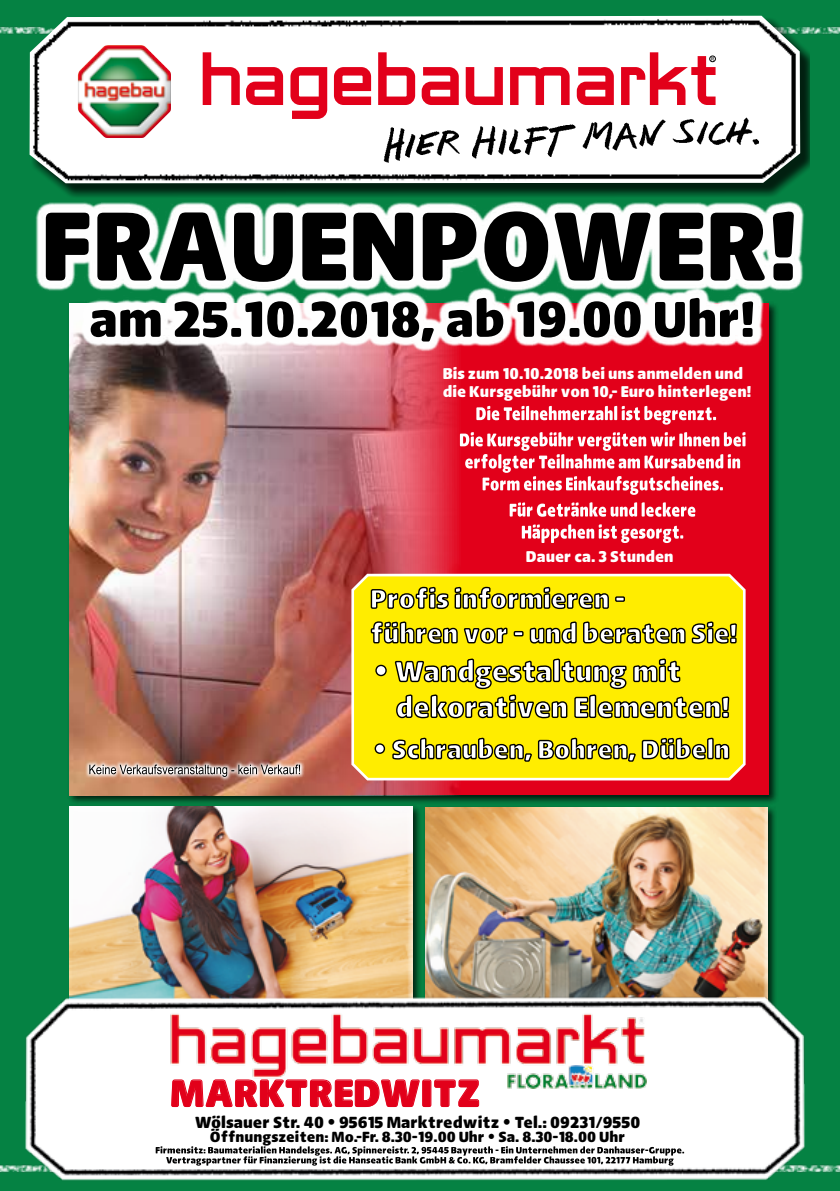
<style>
.page{position:relative;width:840px;height:1191px;background:#fff}
.page>*{position:absolute;margin:0;border:0;box-sizing:border-box;transform-origin:0 0}
.t1{font:54.6px "Hagebau Beta Outline";color:#000}
.t2{font:41.8px "Hagebau Beta Outline";color:#e2001a}
.t3{font:17.6px "Hagebau Beta Outline";color:#000}
.t4{font:17px/18px "Hagebau Beta Outline";color:#fff}
.t5{font:16px "Hagebau Beta Outline";color:#000}
.s1{font-family:"Arial";font-weight:900}
</style>
<div class="page">
<div style="left:0;top:0;width:839px;height:1191px;background:#058243"></div>
<img style="left:0;top:1165px;width:839px;height:8px">
<img style="left:0;top:15px;width:839px;height:154px">
<svg style="left:54px;top:17px;width:754px;height:180px;background:#094728"></svg>
<img style="left:30px;top:16px;width:769px;height:167px">
<img style="left:368px;top:111px;width:414px;height:58px">
<img style="left:83px;top:45px;width:58px;height:22px">
<svg style="left:202px;top:52px;width:38px;height:53px;background:#f18a96"></svg>
<svg style="left:465px;top:67px;width:37px;height:38px"></svg>
<svg style="left:246px;top:67px;width:37px;height:38px"></svg>
<svg style="left:290px;top:67px;width:37px;height:52px;background:#ec596a"></svg>
<svg style="left:334px;top:67px;width:37px;height:38px"></svg>
<svg style="left:378px;top:52px;width:37px;height:53px;background:#ef7482"></svg>
<svg style="left:421px;top:67px;width:37px;height:38px"></svg>
<svg style="left:576px;top:67px;width:37px;height:38px"></svg>
<svg style="left:510px;top:67px;width:59px;height:38px;background:#ef7583"></svg>
<svg style="left:620px;top:52px;width:95px;height:53px;background:#f298a2"></svg>
<div style="left:67px;top:301px;width:711px;height:504px;background:#000;opacity:.75"></div>
<div style="left:70px;top:303px;width:698px;height:492px;background:#e2001a"></div>
<img style="left:70px;top:303px;width:482px;height:492px">
<svg style="left:35px;top:201px;width:769px;height:90px;fill:#f8fbf9"></svg>
<svg style="left:46px;top:211px;width:747px;height:71px;background:#585d5b"></svg>
<svg style="left:476px;top:406px;width:239px;height:18px"></svg>
<svg style="left:521px;top:524px;width:162px;height:19px"></svg>
<svg style="left:509px;top:502px;width:186px;height:15px"></svg>
<svg style="left:459px;top:432px;width:286px;height:63px"></svg>
<div style="left:423px;top:805px;width:354px;height:209px;background:#000;opacity:.75"></div>
<div style="left:428px;top:805px;width:340px;height:200px;background:#fff;opacity:.75"></div>
<div style="left:68px;top:804px;width:354px;height:209px;background:#000;opacity:.75"></div>
<div style="left:73px;top:804px;width:339px;height:200px;background:#fff;opacity:.75"></div>
<svg style="left:85px;top:760px;width:219px;height:22px;background:#b97a5f"></svg>
<svg style="left:89px;top:764px;width:211px;height:13px;background:#b3a19a"></svg>
<svg style="left:350px;top:571px;width:396px;height:210px;background:#fada26"></svg>
<svg style="left:373px;top:737px;width:356px;height:25px;background:#c0b63d"></svg>
<svg style="left:370px;top:577px;width:367px;height:143px;background:#d7cb27"></svg>
<img style="left:20px;top:990px;width:799px;height:191px">
<img style="left:159px;top:1004px;width:496px;height:82px">
<svg style="left:156px;top:1146px;width:527px;height:19px;background:#a9a9a9"></svg>
<img style="left:507px;top:1065px;width:138px;height:23px">
<svg style="left:81px;top:287px;width:682px;height:65px;background:#d9d6d1"></svg>
<svg style="left:170px;top:1078px;width:250px;height:29px;background:#f9d2d6"></svg>
<div style="left:422px;top:1080px;width:8px;height:26px;border:1px solid #e2001a;border-radius:2px"></div>
<svg style="left:433px;top:1079px;width:46px;height:28px"></svg>
<h1 class="t1" style="left:89px;top:291px;width:666px">am 25.10.2018, ab 19.00 Uhr!</h1>
<p class="t4" style="left:442px;top:365px;width:310px">Bis zum 10.10.2018 bei uns anmelden und die Kursgebühr von 10,- Euro hinterlegen!</p>
<p class="t4" style="left:525px;top:547px;width:149px">Dauer ca. 3 Stunden</p>
<h2 class="t2" style="left:170px;top:1071px;width:311px">MARKTREDWITZ</h2>
<p class="t3" style="left:194px;top:1113px;width:447px">Wölsauer Str. 40 <span class="s1">•</span> 95615 Marktredwitz <span class="s1">•</span> Tel.: 09231/9550</p>
<p class="t5" style="left:210px;top:1128px;width:416px">Öffnungszeiten: Mo.-Fr. 8.30-19.00 Uhr <span class="s1">•</span> Sa. 8.30-18.00 Uhr</p>
</div>
